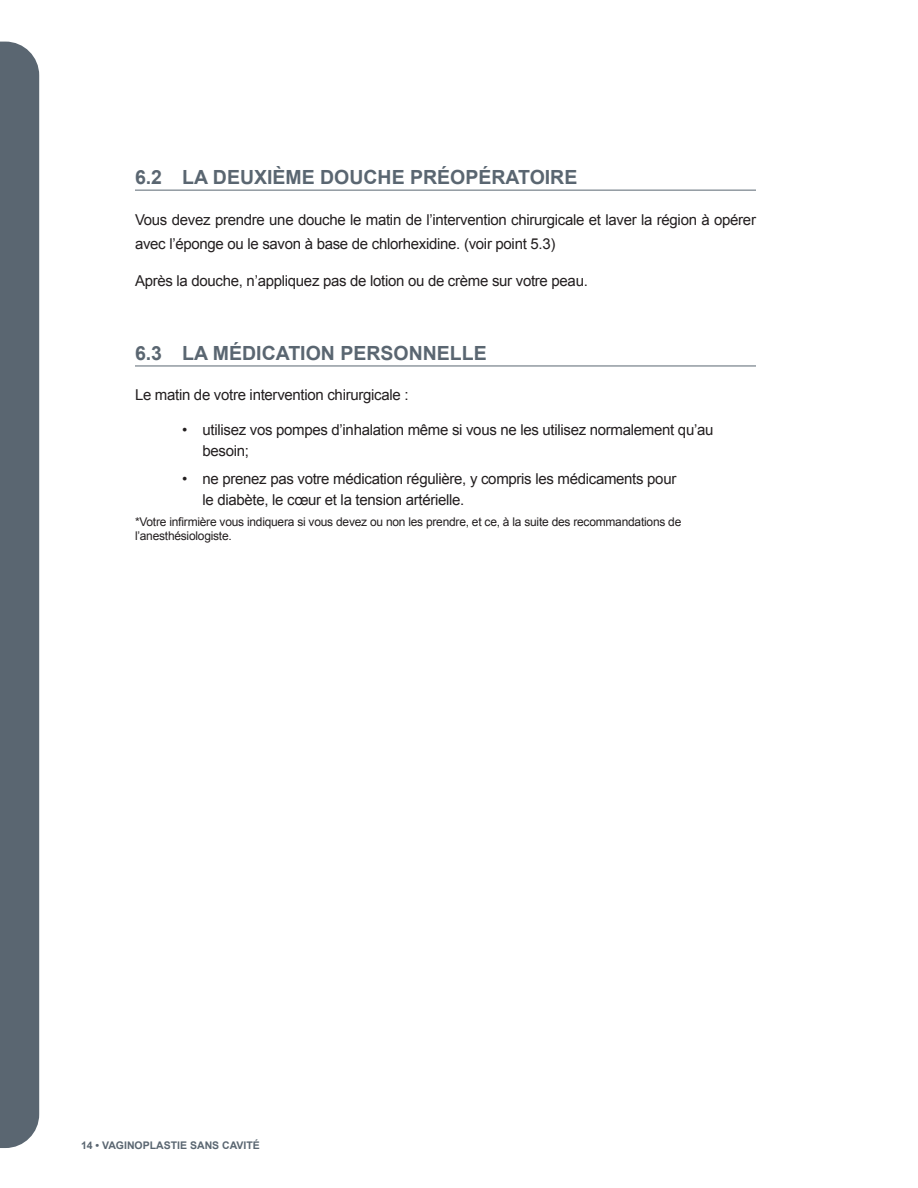
<style>
.page{position:relative;width:918px;height:1188px;background:#fff}
.page>*{position:absolute;margin:0;border:0;box-sizing:border-box;transform-origin:0 0}
.F_SOUS_SECTION{font:700 19.5px "Arial";color:#5a6671}
.C_TEXTE{font:15px/24px "Arial";letter-spacing:-.02em;color:#231f20}
.D_BULLETS{font:15px/21px "Arial";letter-spacing:-.02em;color:#231f20}
.G_legal{font:12px/14.4px "Arial";letter-spacing:-.02em;color:#231f20}
.t1{font:700 10.5px "Arial";color:#5a6671}
</style>
<div class="page">
<div style="left:0;top:42px;width:39px;height:1106px;background:#5a6671"></div>
<hr style="left:135px;top:190px;width:621px;height:1px;background:#5a6671">
<hr style="left:135px;top:366px;width:621px;height:1px;background:#5a6671">
<p class="F_SOUS_SECTION" style="left:135px;top:164px;width:444px">6.2 LA DEUXIÈME DOUCHE PRÉOPÉRATOIRE</p>
<p class="C_TEXTE" style="left:135px;top:207px;width:622px">Vous devez prendre une douche le matin de l’intervention chirurgicale et laver la région à opérer avec l’éponge ou le savon à base de chlorhexidine. (voir point 5.3)</p>
<p class="C_TEXTE" style="left:135px;top:269px;width:454px">Après la douche, n’appliquez pas de lotion ou de crème sur votre peau.</p>
<p class="F_SOUS_SECTION" style="left:135px;top:340px;width:353px">6.3 LA MÉDICATION PERSONNELLE</p>
<p class="C_TEXTE" style="left:135px;top:383px;width:275px">Le matin de votre intervention chirurgicale :</p>
<p class="D_BULLETS" style="left:202px;top:419px;width:512px;text-indent:-20px">• utilisez vos pompes d’inhalation même si vous ne les utilisez normalement qu’au besoin;</p>
<p class="D_BULLETS" style="left:202px;top:468px;width:475px;text-indent:-20px">• ne prenez pas votre médication régulière, y compris les médicaments pour le diabète, le cœur et la tension artérielle.</p>
<p class="G_legal" style="left:135px;top:515px;width:548px">*Votre infirmière vous indiquera si vous devez ou non les prendre, et ce, à la suite des recommandations de l’anesthésiologiste.</p>
<p class="t1" style="left:81px;top:1139px;width:180px">14 • VAGINOPLASTIE SANS CAVITÉ</p>
</div>
